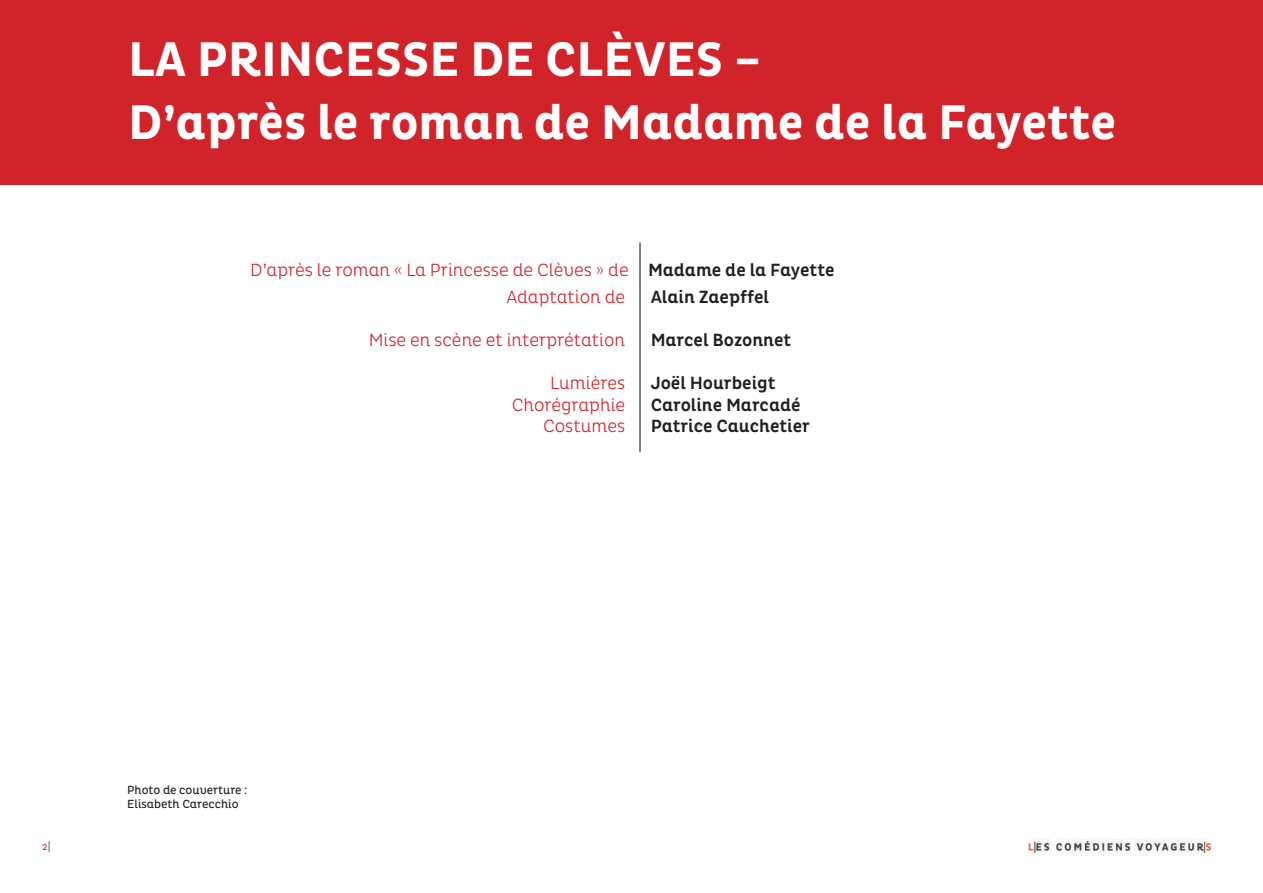
<style>
.page{position:relative;width:1263px;height:893px;background:#fff}
.page>*{position:absolute;margin:0;border:0;box-sizing:border-box;transform-origin:0 0}
.t1{font:700 49.5px/63px "Pluto Cond";color:#fff}
.t2{font:300 18px "Pluto Cond";color:#d1232a}
.t3{font:500 18px "Pluto Cond";color:#231f20}
.t4{font:12px/14.4px "Pluto Cond";color:#231f20}
.t5{font:9px "Pluto Cond";color:#d1232a}
.s1{font-size:48px}
.s2{font-weight:500;color:#231f20}
.s3{font-weight:300;font-size:12px;color:#231f20}
</style>
<div class="page">
<img style="left:1028px;top:838px;width:184px;height:18px">
<div style="left:0;top:0;width:1263px;height:185px;background:#d1232a"></div>
<hr style="left:639px;top:242px;width:1px;height:210px;background:#231f20">
<h1 class="t1" style="left:128px;top:30px;width:990px">LA PRINCESSE DE CLÈVES <span class="s1">–<br></span>D’après le roman de Madame de la Fayette</h1>
<p class="t2" style="left:250px;top:260px;width:586px">D’après le roman « La Princesse de Clèves » de <span class="s2">Madame de la Fayette</span></p>
<p class="t2" style="left:506px;top:286px;width:120px">Adaptation de</p>
<p class="t3" style="left:651px;top:286px;width:120px">Alain Zaepffel</p>
<p class="t2" style="left:369px;top:330px;width:258px">Mise en scène et interprétation</p>
<p class="t3" style="left:651px;top:330px;width:142px">Marcel Bozonnet</p>
<p class="t2" style="left:550px;top:373px;width:76px">Lumières</p>
<p class="t3" style="left:651px;top:373px;width:126px">Joël Hourbeigt</p>
<p class="t2" style="left:512px;top:394px;width:115px">Chorégraphie</p>
<p class="t3" style="left:651px;top:394px;width:151px">Caroline Marcadé</p>
<p class="t2" style="left:543px;top:416px;width:84px">Costumes</p>
<p class="t3" style="left:651px;top:416px;width:161px">Patrice Cauchetier</p>
<p class="t5" style="left:43px;top:842px;width:10px">2<span class="s3">|</span></p>
<p class="t4" style="left:127px;top:782px;width:122px">Photo de couverture :<br>Elisabeth Carecchio</p>
</div>
